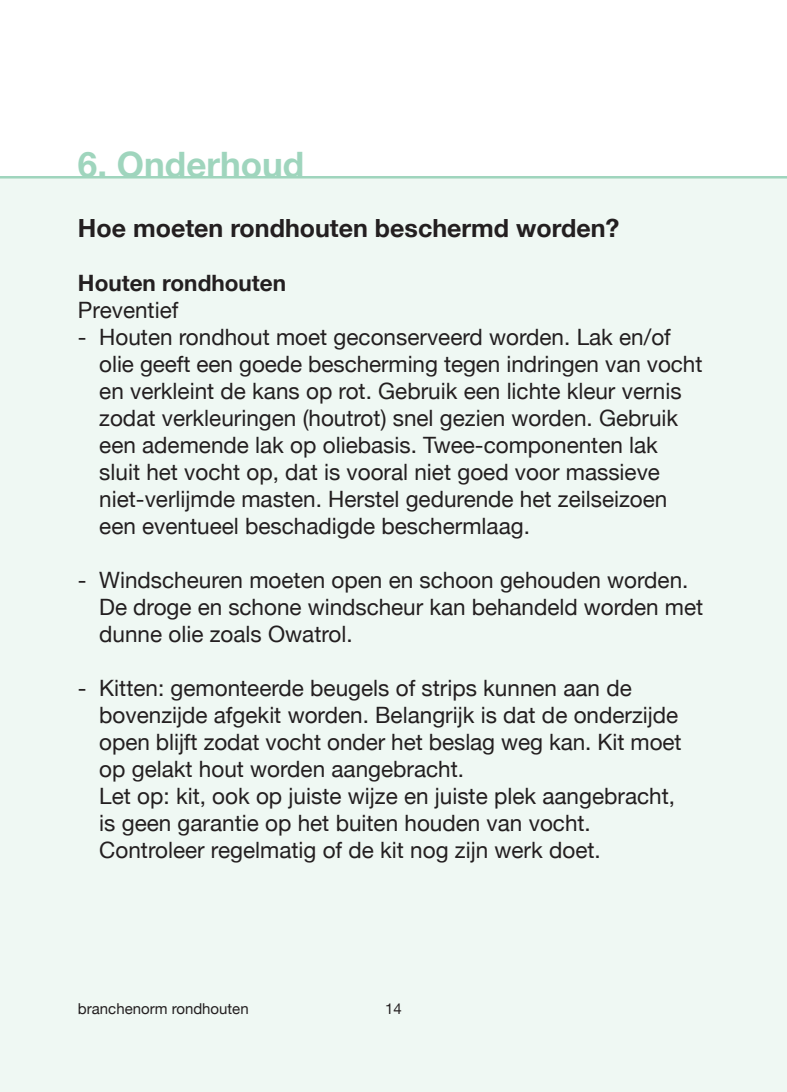
<style>
.page{position:relative;width:787px;height:1092px;background:#fff}
.page>*{position:absolute;margin:0;border:0;box-sizing:border-box;transform-origin:0 0}
.t1{font:700 35px "Helvetica Neue";color:#9fd5bd}
.t2{font:700 25px "Helvetica Neue";color:#231f20}
.t3{font:22.5px/27px "Helvetica Neue";color:#231f20}
.t4{font:700 22.5px "Helvetica Neue";color:#231f20}
.t5{font:15px "Helvetica Neue";color:#231f20}
</style>
<div class="page">
<div style="left:0;top:177px;width:787px;height:914px;background:#eff8f3"></div>
<hr style="left:0;top:176px;width:787px;height:2px;background:#9fd5bd">
<p class="t1" style="left:78px;top:137px;width:228px">6. Onderhoud</p>
<p class="t2" style="left:78px;top:208px;width:543px">Hoe moeten rondhouten beschermd worden?</p>
<p class="t4" style="left:78px;top:265px;width:209px">Houten rondhouten</p>
<p class="t3" style="left:78px;top:298px;width:102px">Preventief</p>
<p class="t3" style="left:99px;top:325px;width:604px;text-indent:-21px">- Houten rondhout moet geconserveerd worden. Lak en/of olie geeft een goede bescherming tegen indringen van vocht en verkleint de kans op rot. Gebruik een lichte kleur vernis</p>
<p class="t3" style="left:99px;top:406px;width:580px">zodat verkleuringen (houtrot) snel gezien worden. Gebruik een ademende lak op oliebasis. Twee-componenten lak sluit het vocht op, dat is vooral niet goed voor massieve niet-verlijmde masten. Herstel gedurende het zeilseizoen een eventueel beschadigde beschermlaag.</p>
<p class="t3" style="left:99px;top:568px;width:605px;text-indent:-21px">- Windscheuren moeten open en schoon gehouden worden.<br>De droge en schone windscheur kan behandeld worden met dunne olie zoals Owatrol.</p>
<p class="t3" style="left:99px;top:676px;width:584px;text-indent:-21px">- Kitten: gemonteerde beugels of strips kunnen aan de bovenzijde afgekit worden. Belangrijk is dat de onderzijde open blijft zodat vocht onder het beslag weg kan. Kit moet op gelakt hout worden aangebracht.</p>
<p class="t3" style="left:99px;top:784px;width:577px">Let op: kit, ook op juiste wijze en juiste plek aangebracht, is geen garantie op het buiten houden van vocht.</p>
<p class="t3" style="left:99px;top:838px;width:503px">Controleer regelmatig of de kit nog zijn werk doet.</p>
<p class="t5" style="left:78px;top:997px;width:172px">branchenorm rondhouten</p>
<p class="t5" style="left:385px;top:997px;width:18px">14</p>
</div>
